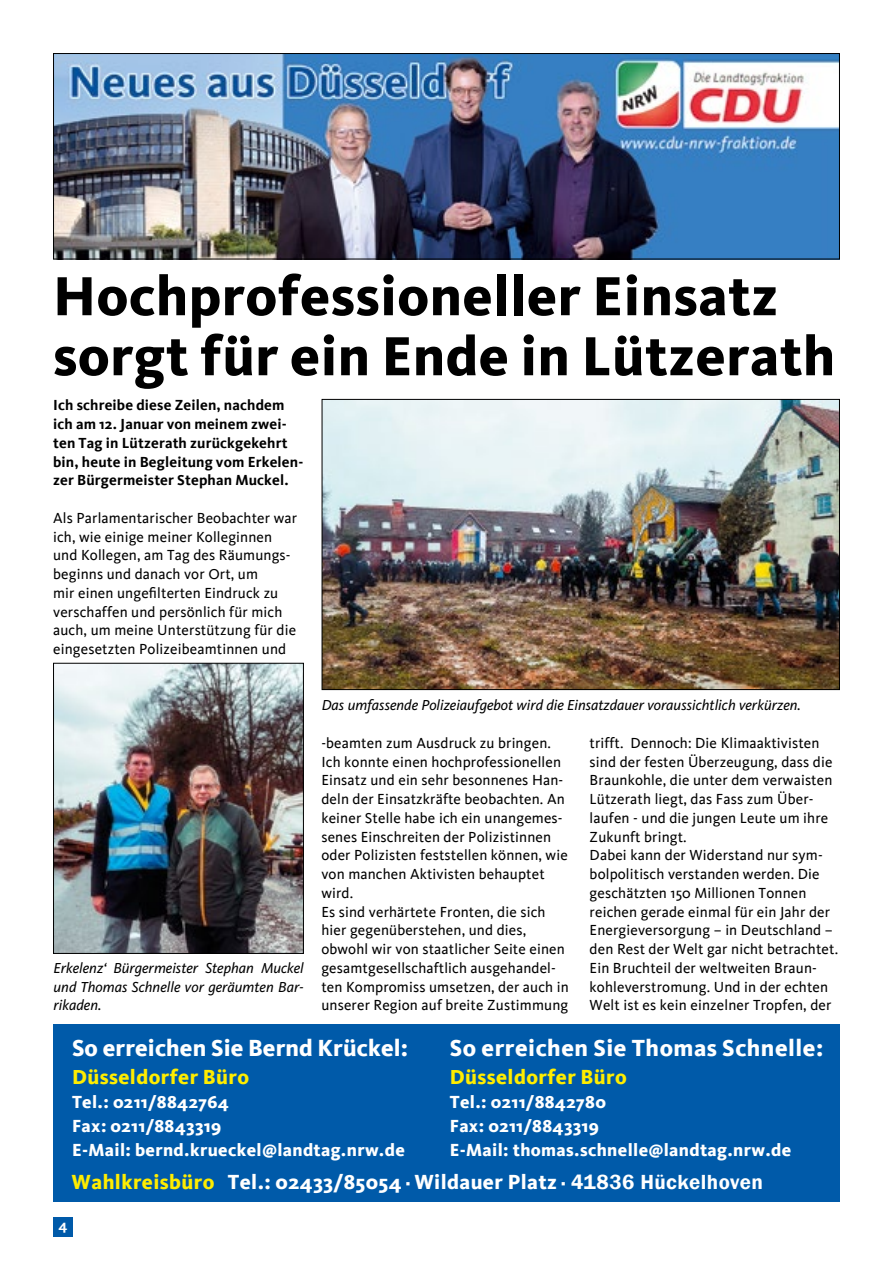
<style>
.page{position:relative;width:893px;height:1263px;background:#fff}
.page>*{position:absolute;margin:0;border:0;box-sizing:border-box;transform-origin:0 0}
.t1{font:800 57px/60px "Kievit";letter-spacing:.01em;color:#000}
.t2{font:800 24px "Kievit";letter-spacing:.02em;color:#fff}
.t3{font:800 21px "Kievit";letter-spacing:.02em;color:#fff}
.t4{font:800 21px "Kievit";letter-spacing:.02em;color:#ffed00}
.t5{font:800 18px/24px "Kievit";letter-spacing:.02em;color:#fff}
.t6{font:15px/18.8px "Kievit";letter-spacing:.01em;color:#000}
.t7{font:700 15px/18.8px "Kievit";letter-spacing:.01em;color:#000}
.t8{font:italic 15px/18.8px "Kievit OT";color:#000;text-align:justify}
.t9{font:700 15px "Kievit";color:#fff}
.s1{color:#ffed00}
.s2{font-family:"Franklin Gothic";font-weight:600}
</style>
<div class="page">
<img style="left:55px;top:55px;width:783px;height:202px">
<div style="left:53px;top:53px;width:787px;height:206px;border:1px solid #000"></div>
<div style="left:53px;top:1217px;width:20px;height:20px;background:#005aa9"></div>
<div style="left:53px;top:1024px;width:787px;height:177px;background:#005aa9"></div>
<img style="left:324px;top:401px;width:514px;height:287px">
<div style="left:322px;top:399px;width:518px;height:291px;border:1px solid #000"></div>
<img style="left:55px;top:665px;width:247px;height:287px">
<div style="left:53px;top:663px;width:251px;height:291px;border:1px solid #000"></div>
<h1 class="t1" style="left:53px;top:266px;width:783px">Hochprofessioneller Einsatz sorgt für ein Ende in Lützerath</h1>
<p class="t7" style="left:53px;top:396px;width:252px">I ch schreibe diese Zeilen, nachdem ich am 12. Januar von meinem zwei&shy;ten Tag in Lützerath zurückgekehrt bin, heute in Begleitung vom Erkelen&shy;zer Bürgermeister Stephan Muckel.</p>
<p class="t6" style="left:53px;top:509px;width:245px">Als Parlamentarischer Beobachter war ich, wie einige meiner Kolleginnen und Kollegen, am Tag des Räumungs&shy;beginns und danach vor Ort, um<br>mir einen ungefilterten Eindruck zu verschaffen und persönlich für mich auch, um meine Unterstützung für die eingesetzten Polizeibeamtinnen und</p>
<p class="t8" style="left:54px;top:958px;width:252px">Erkelenz‘ Bürgermeister Stephan Muckel und Thomas Schnelle vor geräumten Bar&shy;rikaden.</p>
<p class="t8" style="left:322px;top:696px;width:481px">Das umfassende Polizeiaufgebot wird die Einsatzdauer voraussichtlich verkürzen.</p>
<p class="t6" style="left:321px;top:734px;width:249px">-beamten zum Ausdruck zu bringen.<br>Ich konnte einen hochprofessionellen Einsatz und ein sehr besonnenes Han&shy;deln der Einsatzkräfte beobachten. An keiner Stelle habe ich ein unangemes&shy;senes Einschreiten der Polizistinnen oder Polizisten feststellen können, wie von manchen Aktivisten behauptet wird.<br>Es sind verhärtete Fronten, die sich hier gegenüberstehen, und dies, obwohl wir von staatlicher Seite einen gesamtgesellschaftlich ausgehandel&shy;ten Kompromiss umsetzen, der auch in unserer Region auf breite Zustimmung</p>
<p class="t6" style="left:590px;top:734px;width:250px">trifft. Dennoch: Die Klimaaktivisten sind der festen Überzeugung, dass die Braunkohle, die unter dem verwaisten Lützerath liegt, das Fass zum Über&shy;laufen - und die jungen Leute um ihre Zukunft bringt.<br>Dabei kann der Widerstand nur sym&shy;bolpolitisch verstanden werden. Die geschätzten 150 Millionen Tonnen reichen gerade einmal für ein Jahr der Energieversorgung – in Deutschland – den Rest der Welt gar nicht betrachtet.<br>Ein Bruchteil der weltweiten Braun&shy;kohleverstromung. Und in der echten Welt ist es kein einzelner Tropfen, der</p>
<h2 class="t2" style="left:450px;top:1033px;width:375px">So erreichen Sie Thomas Schnelle:</h2>
<h3 class="t4" style="left:450px;top:1065px;width:179px">Düsseldorfer Büro</h3>
<p class="t5" style="left:450px;top:1090px;width:343px">Tel.: 0211/8842780<br>Fax: 0211/8843319<br>E-Mail: thomas.schnelle@landtag.nrw.de</p>
<h3 class="t3" style="left:72px;top:1169px;width:693px"><span class="s1">Wahlkreisbüro</span> Tel.: 02433/85054 <span class="s2">·</span> Wildauer Platz <span class="s2">· 41836 Hückelhoven</span></h3>
<h2 class="t2" style="left:72px;top:1033px;width:338px">So erreichen Sie Bernd Krückel:</h2>
<h3 class="t4" style="left:72px;top:1065px;width:179px">Düsseldorfer Büro</h3>
<p class="t5" style="left:72px;top:1090px;width:334px">Tel.: 0211/8842764<br>Fax: 0211/8843319<br>E-Mail: bernd.krueckel@landtag.nrw.de</p>
<p class="t9" style="left:59px;top:1216px;width:11px">4</p>
</div>
